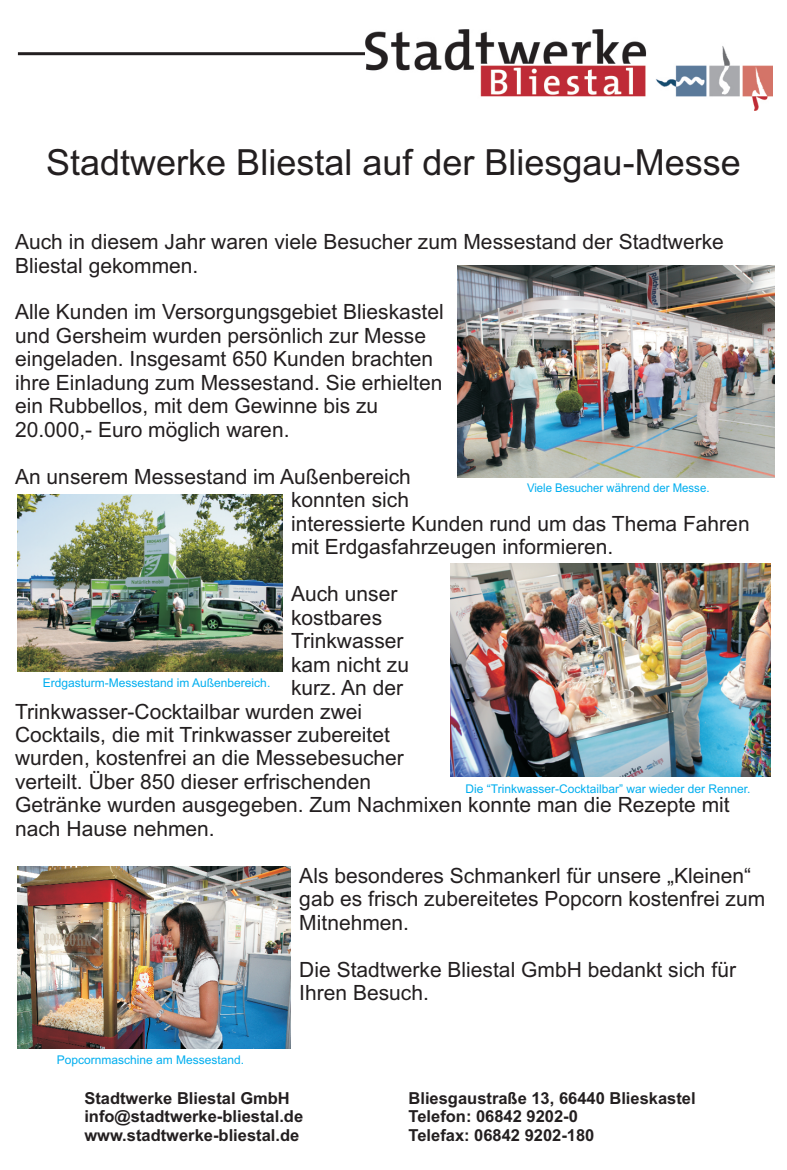
<style>
.page{position:relative;width:787px;height:1170px;background:#fff}
.page>*{position:absolute;margin:0;border:0;box-sizing:border-box;transform-origin:0 0}
.t1{font:36px "Arial";color:#231f20}
.t2{font:21px/23.4px "Arial";color:#231f20}
.t3{font:700 16.5px "Arial";color:#231f20}
.t4{font:12px "Arial";color:#00aeef}
.t5{font:12px "Arial";color:#00aeef;scale:.95 1}
</style>
<div class="page">
<hr style="left:18px;top:52px;width:359px;height:3px;background:#231f20">
<img style="left:366px;top:30px;width:406px;height:81px">
<img style="left:457px;top:266px;width:317px;height:211px">
<img style="left:17px;top:494px;width:265px;height:177px">
<img style="left:450px;top:563px;width:320px;height:213px">
<img style="left:17px;top:866px;width:274px;height:182px">
<h1 class="t1" style="left:46px;top:149px;width:696px">Stadtwerke Bliestal auf der Bliesgau-Messe</h1>
<p class="t2" style="left:15px;top:232px;width:710px">Auch in diesem Jahr waren viele Besucher zum Messestand der Stadtwerke<br>Bliestal gekommen.</p>
<p class="t2" style="left:15px;top:302px;width:430px">Alle Kunden im Versorgungsgebiet Blieskastel und Gersheim wurden persönlich zur Messe eingeladen. Insgesamt 650 Kunden brachten ihre Einladung zum Messestand. Sie erhielten ein Rubbellos, mit dem Gewinne bis zu 20.000,- Euro möglich waren.</p>
<p class="t2" style="left:291px;top:466px;width:460px;text-indent:-276px">An unserem Messestand im Außenbereich<br>konnten sich<br>interessierte Kunden rund um das Thema Fahren mit Erdgasfahrzeugen informieren.</p>
<p class="t2" style="left:291px;top:584px;width:108px">Auch unser</p>
<p class="t2" style="left:291px;top:607px;width:93px">kostbares</p>
<p class="t2" style="left:291px;top:631px;width:114px">Trinkwasser</p>
<p class="t2" style="left:291px;top:654px;width:119px">kam nicht zu</p>
<p class="t2" style="left:291px;top:677px;width:114px">kurz. An der</p>
<p class="t2" style="left:15px;top:701px;width:348px">Trinkwasser-Cocktailbar wurden zwei</p>
<p class="t2" style="left:15px;top:724px;width:376px">Cocktails, die mit Trinkwasser zubereitet</p>
<p class="t2" style="left:15px;top:748px;width:390px">wurden, kostenfrei an die Messebesucher</p>
<p class="t2" style="left:15px;top:771px;width:357px">verteilt. Über 850 dieser erfrischenden</p>
<p class="t2" style="left:15px;top:795px;width:716px">Getränke wurden ausgegeben. Zum Nachmixen konnte man die Rezepte mit</p>
<p class="t2" style="left:15px;top:818px;width:201px">nach Hause nehmen.</p>
<p class="t2" style="left:299px;top:865px;width:467px">Als besonderes Schmankerl für unsere „Kleinen“ gab es frisch zubereitetes Popcorn kostenfrei zum<br>Mitnehmen.</p>
<p class="t2" style="left:299px;top:959px;width:438px">Die Stadtwerke Bliestal GmbH bedankt sich für<br>Ihren Besuch.</p>
<p class="t5" style="left:527px;top:483px;width:193px">Viele Besucher während der Messe.</p>
<p class="t4" style="left:43px;top:677px;width:229px">Erdgasturm-Messestand im Außenbereich.</p>
<p class="t4" style="left:465px;top:784px;width:286px">Die “Trinkwasser-Cocktailbar” war wieder der Renner.</p>
<p class="t4" style="left:57px;top:1055px;width:189px">Popcornmaschine am Messestand.</p>
<p class="t3" style="left:84px;top:1091px;width:207px">Stadtwerke Bliestal GmbH</p>
<p class="t3" style="left:408px;top:1091px;width:289px">Bliesgaustraße 13, 66440 Blieskastel</p>
<p class="t3" style="left:84px;top:1110px;width:220px">info@stadtwerke-bliestal.de</p>
<p class="t3" style="left:408px;top:1110px;width:171px">Telefon: 06842 9202-0</p>
<p class="t3" style="left:84px;top:1128px;width:216px">www.stadtwerke-bliestal.de</p>
<p class="t3" style="left:408px;top:1128px;width:187px">Telefax: 06842 9202-180</p>
</div>
